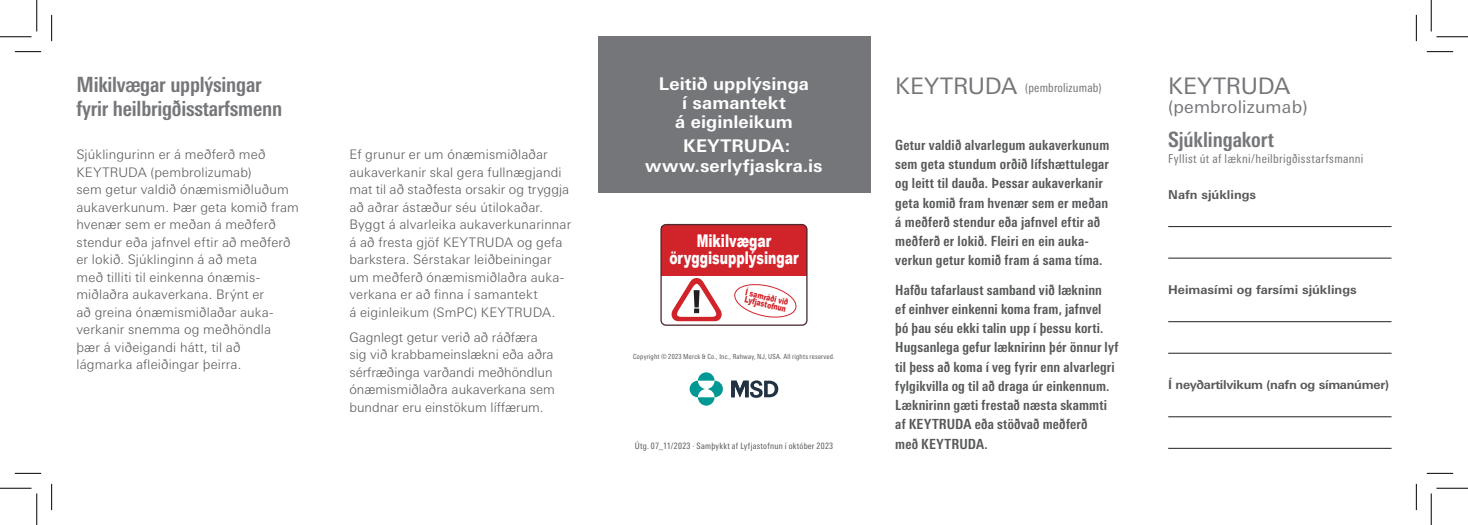
<style>
.page{position:relative;width:1468px;height:525px;background:#fff}
.page>*{position:absolute;margin:0;border:0;box-sizing:border-box;transform-origin:0 0}
.List_Paragraph{font:22.75px "Univers Next Pro";color:#757679}
.Default{font:700 condensed 21px "Univers Next Pro";letter-spacing:-.01em;color:#757679}
.List_Paragraph-2{font:700 condensed 21px "Univers Next Pro";letter-spacing:-.005em;color:#757679}
.List_Paragraph-3{font:700 17.5px/19.2px "Univers Next Pro";letter-spacing:.005em;color:#fff;text-align:center}
.t1{font:900 17.5px/17.5px "Arial";color:#fff;text-align:center;scale:.71 1}
.List_Paragraph-4{font:17.5px "Univers Next Pro";letter-spacing:.01em;color:#757679}
.List_Paragraph-5{font:700 condensed 14px/19.2px "Univers Next Pro";letter-spacing:.015em;color:#57585a}
.Default-2{font:300 13.12px/17.5px "Univers Next Pro";letter-spacing:.01em;color:#57585a}
.List_Paragraph-6{font:condensed 12.25px "Univers Next Pro";letter-spacing:.025em;color:#757679}
.t2{font:700 12.25px "Univers Next Pro";color:#57585a}
.t3{font:700 12.25px "Univers Next Pro";letter-spacing:-.02em;color:#57585a}
.List_Paragraph-7{font:condensed 8.75px "Univers Next Pro";letter-spacing:.03em;color:#57585a}
.t4{font:900 8.75px/7px "Arial";color:#d1232a;scale:.71 1}
.List_Paragraph-8{font:condensed 7px "Univers Next Pro";letter-spacing:.03em;color:#57585a}
</style>
<div class="page">
<div style="left:597px;top:37px;width:273px;height:156px;background:#757679"></div>
<hr style="left:1168px;top:226px;width:223px;height:1px;background:#231f20">
<hr style="left:1168px;top:258px;width:223px;height:1px;background:#231f20">
<hr style="left:1168px;top:321px;width:223px;height:1px;background:#231f20">
<hr style="left:1168px;top:353px;width:223px;height:1px;background:#231f20">
<hr style="left:1168px;top:416px;width:223px;height:1px;background:#231f20">
<hr style="left:1168px;top:448px;width:223px;height:1px;background:#231f20">
<div style="left:661px;top:228px;width:146px;height:48px;background:#d1232a"></div>
<hr style="left:662px;top:226px;width:144px;height:2px;background:#d1232a">
<div style="left:660px;top:224px;width:147px;height:102px;border:1px solid #4d2b2e;border-radius:5px"></div>
<svg style="left:671px;top:278px;width:50px;height:43px"></svg>
<svg style="left:734px;top:284px;width:63px;height:34px"></svg>
<svg style="left:698px;top:372px;width:16px;height:9px"></svg>
<svg style="left:698px;top:397px;width:16px;height:9px"></svg>
<svg style="left:689px;top:381px;width:16px;height:16px"></svg>
<svg style="left:707px;top:381px;width:16px;height:16px"></svg>
<svg style="left:731px;top:380px;width:47px;height:18px"></svg>
<svg style="left:15px;top:51px;width:26px;height:1px"></svg>
<svg style="left:1426px;top:51px;width:27px;height:1px"></svg>
<svg style="left:15px;top:473px;width:26px;height:1px"></svg>
<svg style="left:1426px;top:473px;width:27px;height:1px"></svg>
<svg style="left:51px;top:15px;width:1px;height:26px"></svg>
<svg style="left:51px;top:484px;width:1px;height:26px"></svg>
<svg style="left:1416px;top:15px;width:1px;height:26px"></svg>
<svg style="left:1416px;top:484px;width:1px;height:26px"></svg>
<hr style="left:0;top:36px;width:32px;height:1px;background:#000">
<hr style="left:1436px;top:36px;width:31px;height:1px;background:#000">
<hr style="left:0;top:488px;width:32px;height:1px;background:#000">
<hr style="left:1436px;top:488px;width:31px;height:1px;background:#000">
<hr style="left:36px;top:0;width:1px;height:32px;background:#000">
<hr style="left:36px;top:493px;width:1px;height:32px;background:#000">
<hr style="left:1430px;top:0;width:1px;height:32px;background:#000">
<hr style="left:1430px;top:493px;width:1px;height:32px;background:#000">
<p class="Default" style="left:76px;top:72px;width:187px">Mikilvægar upplýsingar</p>
<p class="Default" style="left:76px;top:96px;width:207px">fyrir heilbrigðisstarfsmenn</p>
<p class="Default-2" style="left:76px;top:146px;width:224px">Sjúklingurinn er á meðferð með<br>KEYTRUDA (pembrolizumab)<br>sem getur valdið ónæmismiðluðum aukaverkunum. Þær geta komið fram hvenær sem er meðan á meðferð stendur eða jafnvel eftir að meðferð er lokið. Sjúklinginn á að meta<br>með tilliti til einkenna ónæmis&shy;miðlaðra aukaverkana. Brýnt er<br>að greina ónæmismiðlaðar auka&shy;verkanir snemma og meðhöndla<br>þær á viðeigandi hátt, til að lágmarka afleiðingar þeirra.</p>
<p class="Default-2" style="left:349px;top:146px;width:223px">Ef grunur er um ónæmismiðlaðar aukaverkanir skal gera fullnægjandi mat til að staðfesta orsakir og tryggja að aðrar ástæður séu útilokaðar.<br>Byggt á alvarleika aukaverkunarinnar á að fresta gjöf KEYTRUDA og gefa barkstera. Sérstakar leiðbeiningar um meðferð ónæmismiðlaðra auka&shy;verkana er að finna í samantekt<br>á eiginleikum (SmPC) KEYTRUDA.</p>
<p class="Default-2" style="left:349px;top:328px;width:207px">Gagnlegt getur verið að ráðfæra sig við krabbameinslækni eða aðra sérfræðinga varðandi meðhöndlun ónæmismiðlaðra aukaverkana sem bundnar eru einstökum líffærum.</p>
<p class="List_Paragraph-3" style="left:659px;top:74px;width:151px">Leitið upplýsinga í samantekt<br>á eiginleikum</p>
<p class="List_Paragraph-3" style="left:683px;top:136px;width:108px">KEYTRUDA:</p>
<p class="List_Paragraph-3" style="left:645px;top:156px;width:179px">www.serlyfjaskra.is</p>
<p class="t1" style="left:669px;top:231px;width:184px">Mikilvægar öryggisupplýsingar</p>
<p class="t4" style="left:746px;top:289px;width:63px;rotate:13deg">Í samráði við<br>Lyfjastofnun</p>
<p class="List_Paragraph-8" style="left:633px;top:352px;width:203px">Copyright © 2023 Merck &amp; Co., Inc., Rahway, NJ, USA. All rights reserved.</p>
<p class="List_Paragraph-7" style="left:634px;top:440px;width:200px">Útg. 07_11/2023 · Samþykkt af Lyfjastofnun í október 2023</p>
<p class="List_Paragraph" style="left:895px;top:72px;width:124px">KEYTRUDA</p>
<p class="List_Paragraph-6" style="left:1025px;top:80px;width:78px">(pembrolizumab)</p>
<p class="List_Paragraph-5" style="left:895px;top:135px;width:216px">Getur valdið alvarlegum aukaverkunum sem geta stundum orðið lífshættulegar og leitt til dauða. Þessar aukaverkanir geta komið fram hvenær sem er meðan á meðferð stendur eða jafnvel eftir að meðferð er lokið. Fleiri en ein auka&shy;verkun getur komið fram á sama tíma.</p>
<p class="List_Paragraph-5" style="left:895px;top:280px;width:225px">Hafðu tafarlaust samband við lækninn<br>ef einhver einkenni koma fram, jafnvel<br>þó þau séu ekki talin upp í þessu korti.<br>Hugsanlega gefur læknirinn þér önnur lyf til þess að koma í veg fyrir enn alvarlegri fylgikvilla og til að draga úr einkennum.<br>Læknirinn gæti frestað næsta skammti af KEYTRUDA eða stöðvað meðferð<br>með KEYTRUDA.</p>
<p class="List_Paragraph" style="left:1168px;top:72px;width:124px">KEYTRUDA</p>
<p class="List_Paragraph-4" style="left:1168px;top:97px;width:141px">(pembrolizumab)</p>
<p class="List_Paragraph-2" style="left:1168px;top:127px;width:107px">Sjúklingakort</p>
<p class="List_Paragraph-6" style="left:1168px;top:151px;width:197px">Fyllist út af lækni/heilbrigðisstarfsmanni</p>
<p class="t2" style="left:1168px;top:187px;width:89px">Nafn sjúklings</p>
<p class="t2" style="left:1168px;top:282px;width:190px">Heimasími og farsími sjúklings</p>
<p class="t3" style="left:1168px;top:377px;width:222px">Í neyðartilvikum (nafn og símanúmer)</p>
</div>
